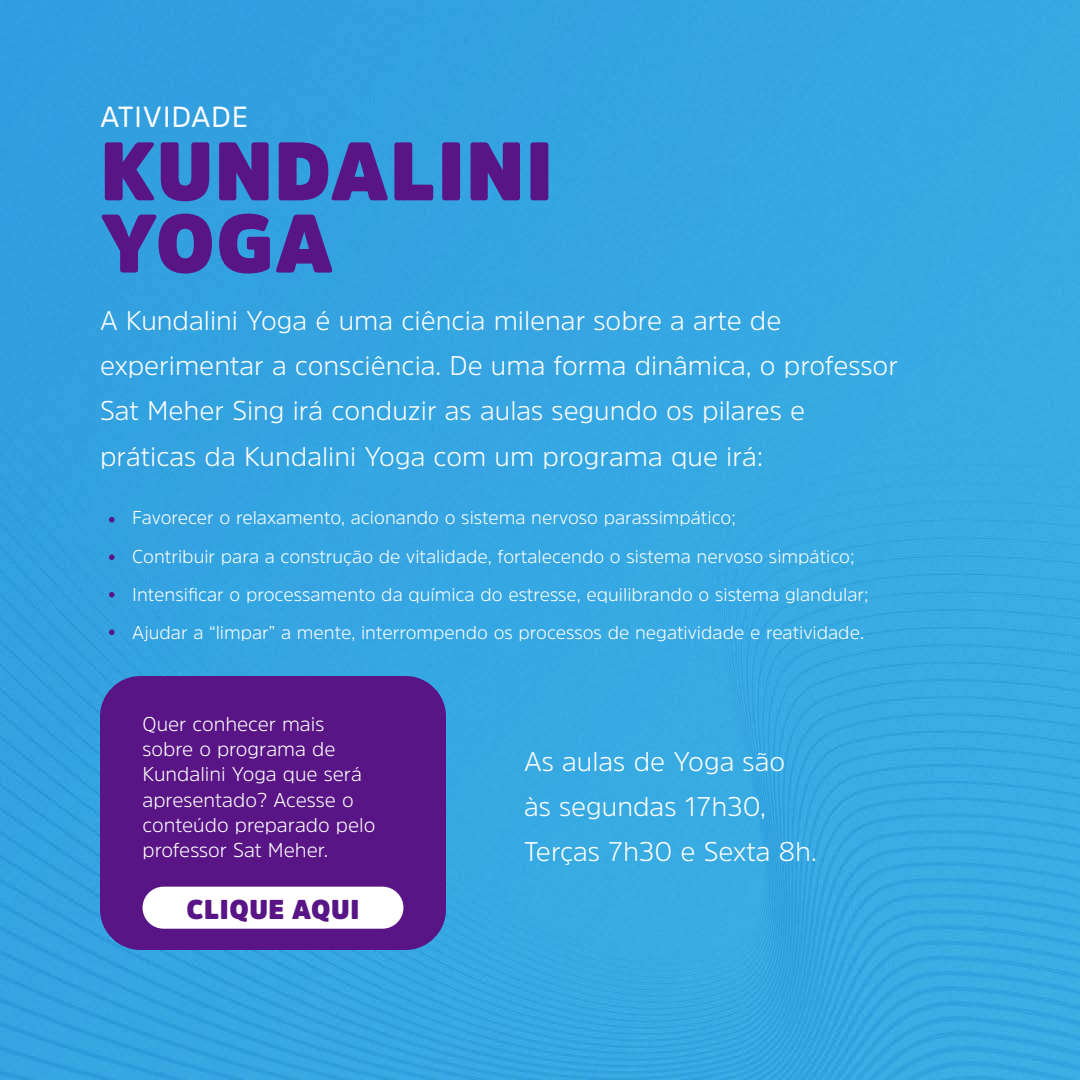
<style>
.page{position:relative;width:1080px;height:1080px;background:#35a6e2}
.page>*{position:absolute;margin:0;border:0;box-sizing:border-box;transform-origin:0 0}
.t1{font:900 81.9px/72.2px "Amsi Pro";letter-spacing:.02em;color:#591586}
.t2{font:29.1px "Amsi Pro";letter-spacing:.02em;color:#fff}
.t3{font:300 27px/45.2px "Amsi Pro";color:#fff}
.t4{font:900 27px "Amsi Pro";letter-spacing:.02em;color:#591586}
.t5{font:300 20px/25.2px "Amsi Pro";color:#fff}
.t6{font:300 18.6px/38.3px "Amsi Pro";color:#fff}
</style>
<div class="page">
<svg style="left:109px;top:517px;width:6px;height:6px"></svg>
<svg style="left:109px;top:554px;width:6px;height:6px"></svg>
<svg style="left:109px;top:629px;width:6px;height:6px"></svg>
<svg style="left:109px;top:592px;width:6px;height:6px"></svg>
<div style="left:100px;top:676px;width:346px;height:274px;background:#591586;border-radius:41px"></div>
<div style="left:143px;top:887px;width:260px;height:42px;background:#fff;border-radius:21px"></div>
<h2 class="t2" style="left:100px;top:97px;width:149px">ATIVIDADE</h2>
<h1 class="t1" style="left:101px;top:135px;width:454px">KUNDALINI<br>YOGA</h1>
<h3 class="t3" style="left:100px;top:297px;width:800px">A Kundalini Yoga é uma ciência milenar sobre a arte de experimentar a consciência. De uma forma dinâmica, o professor Sat Meher Sing irá conduzir as aulas segundo os pilares e práticas da Kundalini Yoga com um programa que irá:</h3>
<p class="t6" style="left:132px;top:498px;width:738px">Favorecer o relaxamento, acionando o sistema nervoso parassimpático;<br>Contribuir para a construção de vitalidade, fortalecendo o sistema nervoso simpático; Intensificar o processamento da química do estresse, equilibrando o sistema glandular; Ajudar a “limpar” a mente, interrompendo os processos de negatividade e reatividade.</p>
<p class="t5" style="left:143px;top:711px;width:234px">Quer conhecer mais sobre o programa de<br>Kundalini Yoga que será apresentado? Acesse o conteúdo preparado pelo professor Sat Meher.</p>
<h3 class="t4" style="left:187px;top:891px;width:174px">CLIQUE AQUI</h3>
<h3 class="t3" style="left:524px;top:738px;width:294px">As aulas de Yoga são às segundas 17h30,<br>Terças 7h30 e Sexta 8h.</h3>
</div>
